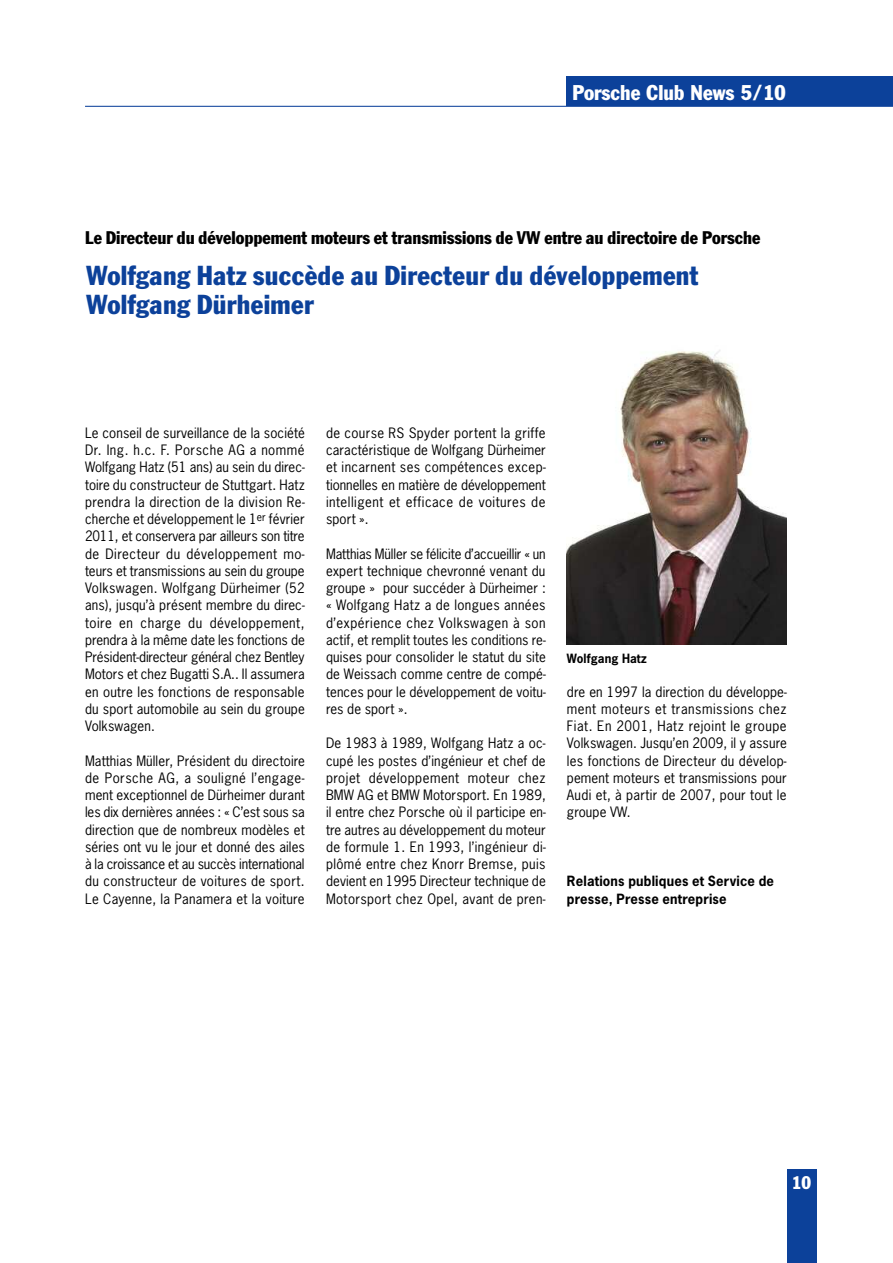
<style>
.page{position:relative;width:893px;height:1263px;background:#fff}
.page>*{position:absolute;margin:0;border:0;box-sizing:border-box;transform-origin:0 0}
.t1{font:condensed 27px/29.2px "Franklin Gothic";letter-spacing:.015em;color:#0c419a}
.t2{font:condensed 21px "Franklin Gothic";color:#fff}
.t3{font:condensed 18px "Franklin Gothic";color:#000}
.t4{font:condensed 18px "Franklin Gothic";color:#fff}
.t5{font:13.5px/17.2px "News Gothic";letter-spacing:.01em;color:#000;text-align:justify}
.t6{font:700 13.35px/17.2px "News Gothic";letter-spacing:.015em;color:#000}
.t7{font:700 12px "News Gothic";letter-spacing:.01em;color:#000}
</style>
<div class="page">
<div style="left:567px;top:77px;width:326px;height:29px;background:#0c419a"></div>
<div style="left:787px;top:1169px;width:29px;height:94px;background:#0c419a"></div>
<hr style="left:85px;top:106px;width:808px;height:1px;background:#0c419a">
<img style="left:567px;top:350px;width:220px;height:295px">
<h2 class="t2" style="left:572px;top:85px;width:215px">Porsche Club News 5/10</h2>
<h3 class="t3" style="left:85px;top:231px;width:677px">Le Directeur du développement moteurs et transmissions de VW entre au directoire de Porsche</h3>
<h1 class="t1" style="left:86px;top:262px;width:614px">Wolfgang Hatz succède au Directeur du développement<br>Wolfgang Dürheimer</h1>
<p class="t5" style="left:85px;top:424px;width:221px">Le conseil de surveillance de la société Dr. Ing. h.c. F. Porsche AG a nommé Wolfgang Hatz (51 ans) au sein du direc&shy;toire du constructeur de Stuttgart. Hatz prendra la direction de la division Re&shy;cherche et développement le 1<sup>er</sup> février 2011, et conservera par ailleurs son titre de Directeur du développement mo&shy;teurs et transmissions au sein du groupe Volkswagen. Wolfgang Dürheimer (52 ans), jusqu’à présent membre du direc&shy;toire en charge du développement, prendra à la même date les fonctions de Président-directeur général chez Bentley Motors et chez Bugatti S.A.. Il assumera en outre les fonctions de responsable du sport automobile au sein du groupe Volkswagen.</p>
<p class="t5" style="left:85px;top:752px;width:221px">Matthias Müller, Président du directoire de Porsche AG, a souligné l’engage&shy;ment exceptionnel de Dürheimer durant les dix dernières années : « C’est sous sa direction que de nombreux modèles et séries ont vu le jour et donné des ailes à la croissance et au succès international du constructeur de voitures de sport.<br>Le Cayenne, la Panamera et la voiture</p>
<p class="t5" style="left:326px;top:424px;width:221px">de course RS Spyder portent la griffe caractéristique de Wolfgang Dürheimer et incarnent ses compétences excep&shy;tionnelles en matière de développement intelligent et efficace de voitures de sport ».</p>
<p class="t5" style="left:326px;top:545px;width:221px">Matthias Müller se félicite d’accueillir « un expert technique chevronné venant du groupe » pour succéder à Dürheimer : « Wolfgang Hatz a de longues années d’expérience chez Volkswagen à son actif, et remplit toutes les conditions re&shy;quises pour consolider le statut du site de Weissach comme centre de compé&shy;tences pour le développement de voitu&shy;res de sport ».</p>
<p class="t5" style="left:326px;top:735px;width:221px">De 1983 à 1989, Wolfgang Hatz a oc&shy;cupé les postes d’ingénieur et chef de projet développement moteur chez BMW AG et BMW Motorsport. En 1989, il entre chez Porsche où il participe en&shy;tre autres au développement du moteur de formule 1. En 1993, l’ingénieur di&shy;plômé entre chez Knorr Bremse, puis devient en 1995 Directeur technique de Motorsport chez Opel, avant de pren-</p>
<p class="t7" style="left:567px;top:652px;width:82px">Wolfgang Hatz</p>
<p class="t5" style="left:567px;top:683px;width:221px">dre en 1997 la direction du développe&shy;ment moteurs et transmissions chez Fiat. En 2001, Hatz rejoint le groupe Volkswagen. Jusqu’en 2009, il y assure les fonctions de Directeur du dévelop&shy;pement moteurs et transmissions pour Audi et, à partir de 2007, pour tout le groupe VW.</p>
<p class="t6" style="left:567px;top:873px;width:209px">Relations publiques et Service de presse, Presse entreprise</p>
<h3 class="t4" style="left:792px;top:1176px;width:21px">10</h3>
</div>
